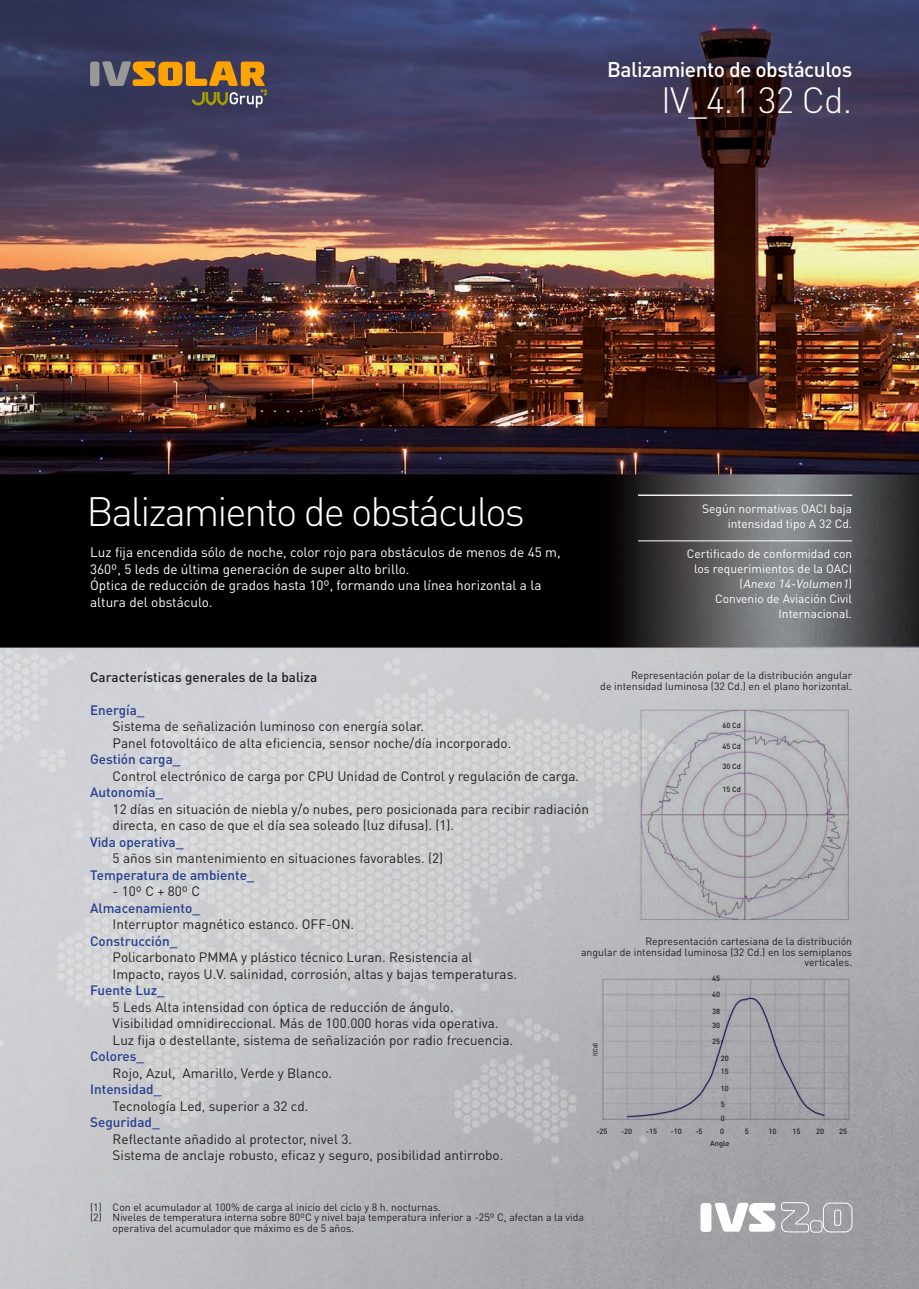
<style>
.page{position:relative;width:919px;height:1289px;background:#fff}
.page>*{position:absolute;margin:0;border:0;box-sizing:border-box;transform-origin:0 0}
.t1{font:300 40.5px "DIN Pro";letter-spacing:-.05em;color:#fff}
.t2{font:300 36px "DIN Pro";color:#fff}
.t3{font:500 21px "DIN Pro";letter-spacing:-.025em;color:#fff}
.t4{font:13.5px/16.5px "DIN Pro";color:#231f20}
.t5{font:13.5px/16.5px "DIN Pro";color:#fff}
.t6{font:500 13.5px "DIN Pro";color:#253f8e}
.t7{font:500 13.5px "DIN Pro";color:#231f20}
.t8{font:12px/15px "DIN Pro";color:#fff;text-align:right}
.t9{font:10.5px/10.5px "DIN Pro";color:#231f20;text-align:right}
.t10{font:500 7.5px "DIN Pro";color:#231f20}
.t11{font:500 6px "DIN Pro";color:#231f20}
.s1{font-style:italic}
</style>
<div class="page">
<img style="left:0;top:0;width:918px;height:1288px">
<div style="left:90px;top:62px;width:9px;height:24px;background:#999;border-radius:3px"></div>
<svg style="left:102px;top:61px;width:165px;height:47px"></svg>
<div style="left:700px;top:1202px;width:11px;height:29px;background:#fff;border-radius:3px"></div>
<svg style="left:822px;top:1202px;width:30px;height:30px"></svg>
<svg style="left:714px;top:1201px;width:95px;height:31px"></svg>
<div style="left:810px;top:1220px;width:12px;height:12px;border:1px solid #fff;border-radius:3px"></div>
<hr style="left:638px;top:540px;width:214px;height:1px;background:#fff">
<hr style="left:638px;top:495px;width:214px;height:1px;background:#fff">
<img style="left:635px;top:704px;width:242px;height:220px">
<img style="left:594px;top:971px;width:256px;height:174px">
<h3 class="t3" style="left:607px;top:56px;width:246px">Balizamiento de obstáculos</h3>
<h2 class="t2" style="left:661px;top:76px;width:192px">IV_4.1 32 Cd.</h2>
<h1 class="t1" style="left:87px;top:484px;width:439px">Balizamiento de obstáculos</h1>
<p class="t5" style="left:90px;top:543px;width:472px">Luz fija encendida sólo de noche, color rojo para obstáculos de menos de 45 m, 360º, 5 leds de última generación de super alto brillo.<br>Óptica de reducción de grados hasta 10º, formando una línea horizontal a la altura del obstáculo.</p>
<p class="t8" style="left:702px;top:500px;width:152px">Según normativas OACI baja intensidad tipo A 32 Cd.</p>
<p class="t8" style="left:687px;top:545px;width:167px">Certificado de conformidad con los requerimientos de la OACI (<span class="s1">Anexo 14-Volumen1</span>)<br>Convenio de Aviación Civil<br>Internacional.</p>
<p class="t7" style="left:90px;top:667px;width:229px">Características generales de la baliza</p>
<p class="t6" style="left:90px;top:700px;width:56px">Energía_</p>
<p class="t4" style="left:113px;top:717px;width:400px">Sistema de señalización luminoso con energía solar.<br>Panel fotovoltáico de alta eficiencia, sensor noche/día incorporado.</p>
<p class="t6" style="left:90px;top:750px;width:92px">Gestión carga_</p>
<p class="t4" style="left:113px;top:767px;width:468px">Control electrónico de carga por CPU Unidad de Control y regulación de carga.</p>
<p class="t6" style="left:90px;top:783px;width:75px">Autonomía_</p>
<p class="t4" style="left:113px;top:800px;width:477px">12 días en situación de niebla y/o nubes, pero posicionada para recibir radiación directa, en caso de que el día sea soleado (luz difusa). (1).</p>
<p class="t6" style="left:90px;top:832px;width:95px">Vida operativa_</p>
<p class="t4" style="left:113px;top:849px;width:332px">5 años sin mantenimiento en situaciones favorables. (2)</p>
<p class="t6" style="left:90px;top:865px;width:166px">Temperatura de ambiente_</p>
<p class="t4" style="left:113px;top:882px;width:89px">- 10º C + 80º C</p>
<p class="t6" style="left:90px;top:898px;width:111px">Almacenamiento_</p>
<p class="t4" style="left:113px;top:915px;width:243px">Interruptor magnético estanco. OFF-ON.</p>
<p class="t6" style="left:90px;top:931px;width:89px">Construcción_</p>
<p class="t4" style="left:113px;top:948px;width:406px">Policarbonato PMMA y plástico técnico Luran. Resistencia al<br>Impacto, rayos U.V. salinidad, corrosión, altas y bajas temperaturas.</p>
<p class="t6" style="left:90px;top:981px;width:76px">Fuente Luz_</p>
<p class="t4" style="left:113px;top:998px;width:402px">5 Leds Alta intensidad con óptica de reducción de ángulo.<br>Visibilidad omnidireccional. Más de 100.000 horas vida operativa.<br>Luz fija o destellante, sistema de señalización por radio frecuencia.</p>
<p class="t6" style="left:90px;top:1047px;width:56px">Colores_</p>
<p class="t4" style="left:113px;top:1064px;width:221px">Rojo, Azul, Amarillo, Verde y Blanco.</p>
<p class="t6" style="left:90px;top:1080px;width:73px">Intensidad_</p>
<p class="t4" style="left:113px;top:1097px;width:197px">Tecnología Led, superior a 32 cd.</p>
<p class="t6" style="left:90px;top:1113px;width:71px">Seguridad_</p>
<p class="t4" style="left:113px;top:1130px;width:392px">Reflectante añadido al protector, nivel 3.<br>Sistema de anclaje robusto, eficaz y seguro, posibilidad antirrobo.</p>
<p class="t9" style="left:90px;top:1201px;width:352px">(1) Con el acumulador al 100% de carga al inicio del ciclo y 8 h. nocturnas.</p>
<p class="t9" style="left:90px;top:1211px;width:495px">(2) Niveles de temperatura interna sobre 80ºC y nivel baja temperatura inferior a -25º C, afectan a la vida</p>
<p class="t9" style="left:113px;top:1222px;width:243px">operativa del acumulador que máximo es de 5 años.</p>
<p class="t9" style="left:600px;top:670px;width:253px">Representación polar de la distribución angular<br>de intensidad luminosa (32 Cd.) en el plano horizontal.</p>
<p class="t10" style="left:722px;top:719px;width:20px">60 Cd</p>
<p class="t10" style="left:722px;top:741px;width:20px">45 Cd</p>
<p class="t10" style="left:722px;top:761px;width:20px">30 Cd</p>
<p class="t10" style="left:722px;top:783px;width:20px">15 Cd</p>
<p class="t9" style="left:581px;top:935px;width:272px">Representación cartesiana de la distribución<br>angular de intensidad luminosa (32 Cd.) en los semiplanos verticales.</p>
<p class="t10" style="left:712px;top:973px;width:9px">45</p>
<p class="t10" style="left:712px;top:989px;width:9px">40</p>
<p class="t10" style="left:712px;top:1006px;width:9px">38</p>
<p class="t10" style="left:712px;top:1019px;width:9px">30</p>
<p class="t10" style="left:712px;top:1036px;width:9px">25</p>
<p class="t11" style="left:591px;top:1055px;width:14px;rotate:-90deg">I(Cd)</p>
<p class="t10" style="left:720px;top:1053px;width:9px">20</p>
<p class="t10" style="left:720px;top:1066px;width:9px">15</p>
<p class="t10" style="left:720px;top:1082px;width:9px">10</p>
<p class="t10" style="left:720px;top:1099px;width:5px">5</p>
<p class="t10" style="left:720px;top:1112px;width:5px">0</p>
<p class="t10" style="left:596px;top:1125px;width:13px">-25</p>
<p class="t10" style="left:621px;top:1125px;width:13px">-20</p>
<p class="t10" style="left:645px;top:1125px;width:13px">-15</p>
<p class="t10" style="left:670px;top:1125px;width:13px">-10</p>
<p class="t10" style="left:695px;top:1125px;width:9px">-5</p>
<p class="t10" style="left:720px;top:1125px;width:5px">0</p>
<p class="t10" style="left:744px;top:1125px;width:5px">5</p>
<p class="t10" style="left:768px;top:1125px;width:9px">10</p>
<p class="t10" style="left:792px;top:1125px;width:9px">15</p>
<p class="t10" style="left:816px;top:1125px;width:9px">20</p>
<p class="t10" style="left:839px;top:1125px;width:9px">25</p>
<p class="t10" style="left:710px;top:1137px;width:21px">Angle</p>
</div>
